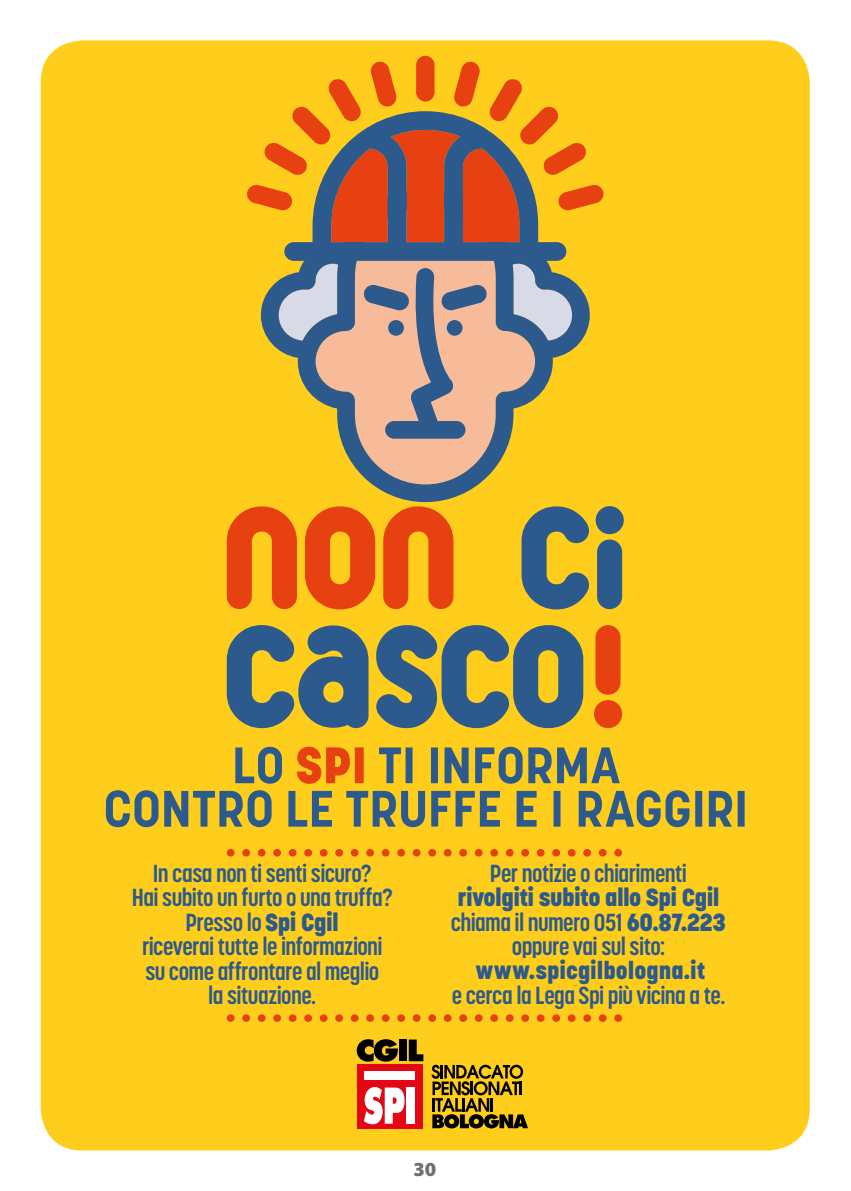
<style>
.page{position:relative;width:851px;height:1191px;background:#fff}
.page>*{position:absolute;margin:0;border:0;box-sizing:border-box;transform-origin:0 0}
.t1{font:700 24.4px/24.4px "Korolev Condensed";letter-spacing:-.025em;color:#2c5a8c;text-align:center}
.t2{font:800 24.4px "Korolev";letter-spacing:-.025em;color:#2c5a8c}
.t3{font:800 24px "Korolev";color:#2d5a8c}
.t4{font:900 20px "Myriad Pro";color:#706f6f}
.s1{font-family:"Korolev";font-weight:800}
</style>
<div class="page">
<div style="left:41px;top:40px;width:768px;height:1110px;background:#ffcd1c;border-radius:42px"></div>
<svg style="left:261px;top:249px;width:328px;height:253px"></svg>
<svg style="left:284px;top:242px;width:282px;height:19px;background:#305c89"></svg>
<div style="left:416px;top:56px;width:18px;height:45px;background:#e74011;border-radius:9px"></div>
<svg style="left:247px;top:61px;width:357px;height:181px"></svg>
<svg style="left:363px;top:268px;width:124px;height:171px;background:#bb9e95"></svg>
<div style="left:357px;top:1064px;width:65px;height:65px;background:#e30613"></div>
<div style="left:364px;top:1071px;width:51px;height:9px;background:#fff"></div>
<svg style="left:364px;top:1087px;width:40px;height:37px"></svg>
<div style="left:406px;top:1087px;width:8px;height:36px;background:#fff"></div>
<svg style="left:356px;top:1039px;width:42px;height:22px"></svg>
<div style="left:399px;top:1039px;width:8px;height:22px;background:#000"></div>
<svg style="left:409px;top:1039px;width:14px;height:22px"></svg>
<svg style="left:431px;top:1064px;width:97px;height:64px"></svg>
<svg style="left:227px;top:849px;width:395px;height:7px"></svg>
<svg style="left:227px;top:1014px;width:395px;height:8px"></svg>
<svg style="left:376px;top:625px;width:207px;height:103px"></svg>
<svg style="left:227px;top:506px;width:70px;height:103px"></svg>
<svg style="left:305px;top:506px;width:70px;height:103px"></svg>
<svg style="left:383px;top:506px;width:70px;height:103px"></svg>
<svg style="left:521px;top:506px;width:68px;height:103px"></svg>
<svg style="left:595px;top:506px;width:28px;height:103px"></svg>
<svg style="left:227px;top:625px;width:141px;height:103px"></svg>
<svg style="left:594px;top:700px;width:28px;height:28px"></svg>
<svg style="left:595px;top:625px;width:25px;height:69px;background:#e94c11"></svg>
<svg style="left:106px;top:790px;width:638px;height:37px"></svg>
<svg style="left:379px;top:747px;width:240px;height:36px"></svg>
<svg style="left:297px;top:746px;width:66px;height:38px"></svg>
<svg style="left:235px;top:747px;width:47px;height:36px"></svg>
<div style="left:493px;top:958px;width:202px;height:26px;background:#ffcd18"></div>
<p class="t1" style="left:132px;top:861px;width:262px">In casa non ti senti sicuro?<br>Hai subito un furto o una truffa?<br>Presso lo <span class="s1">Spi Cgil<br></span>riceverai tutte le informazioni su come affrontare al meglio<br>la situazione.</p>
<p class="t1" style="left:490px;top:861px;width:199px">Per notizie o chiarimenti</p>
<p class="t2" style="left:457px;top:882px;width:263px">rivolgiti subito allo Spi Cgil</p>
<p class="t1" style="left:450px;top:910px;width:276px">chiama il numero 051 <span class="s1">60.87.223 </span>oppure vai sul sito:</p>
<p class="t2" style="left:500px;top:956px;width:178px">www.cgilbo.it/spi</p>
<p class="t1" style="left:452px;top:983px;width:275px">e cerca la Lega Spi più vicina a te.</p>
<p class="t3" style="left:476px;top:955px;width:230px">www.spicgilbologna.it</p>
<p class="t4" style="left:413px;top:1155px;width:24px">30</p>
</div>
